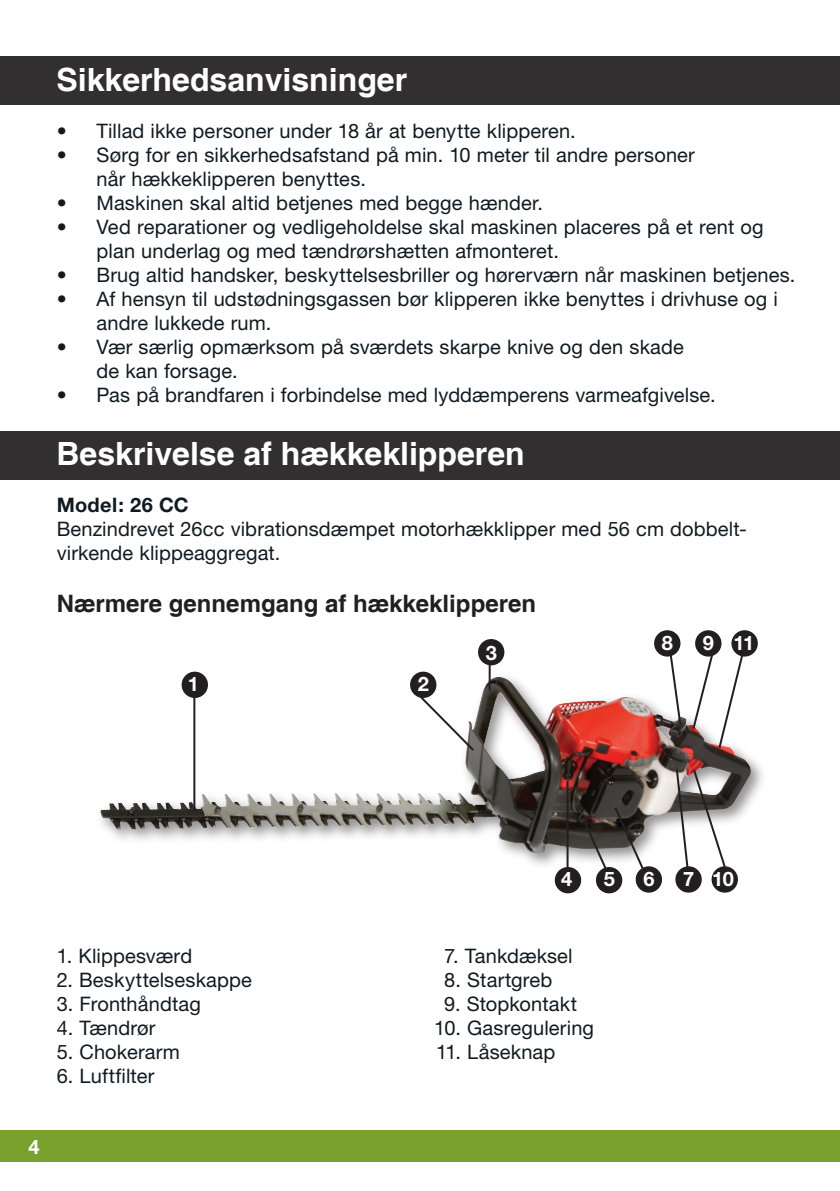
<style>
.page{position:relative;width:840px;height:1191px;background:#fff}
.page>*{position:absolute;margin:0;border:0;box-sizing:border-box;transform-origin:0 0}
.Overskrift{font:700 32px "Helvetica";color:#fff}
.Overskrift_2{font:700 24px "Helvetica";color:#231f20}
.Brødtekst{font:20px/24px "Helvetica Neue";letter-spacing:.005em;color:#101a21}
.Brødtekst_fed{font:700 20px "Helvetica Neue";color:#fff}
.Brødtekst_fed-2{font:700 20px "Helvetica Neue";letter-spacing:.015em;color:#101a21}
</style>
<div class="page">
<div style="left:0;top:1130px;width:839px;height:32px;background:#78a22d"></div>
<hr style="left:839px;top:1130px;width:1px;height:32px;background:#78a22d">
<div style="left:0;top:57px;width:839px;height:48px;background:#312f30"></div>
<div style="left:0;top:431px;width:839px;height:48px;background:#312f30"></div>
<div style="left:94px;top:670px;width:674px;height:201px;background:#231f20;opacity:.5"></div>
<img style="left:100px;top:802px;width:563px;height:51px">
<div style="left:181px;top:671px;width:27px;height:27px;background:#231f20;border-radius:50%"></div>
<div style="left:410px;top:671px;width:26px;height:27px;background:#231f20;border-radius:50%"></div>
<div style="left:653px;top:630px;width:27px;height:26px;background:#231f20;border-radius:50%"></div>
<div style="left:694px;top:630px;width:27px;height:26px;background:#231f20;border-radius:50%"></div>
<div style="left:731px;top:630px;width:26px;height:26px;background:#231f20;border-radius:50%"></div>
<hr style="left:193px;top:694px;width:2px;height:117px;background:#231f20">
<svg style="left:417px;top:694px;width:59px;height:59px"></svg>
<hr style="left:488px;top:657px;width:2px;height:33px;background:#231f20">
<div style="left:478px;top:639px;width:26px;height:26px;background:#231f20;border-radius:50%"></div>
<hr style="left:566px;top:781px;width:2px;height:94px;background:#231f20">
<svg style="left:581px;top:805px;width:67px;height:74px"></svg>
<svg style="left:667px;top:649px;width:15px;height:78px"></svg>
<svg style="left:674px;top:767px;width:55px;height:109px"></svg>
<svg style="left:690px;top:646px;width:54px;height:104px"></svg>
<div style="left:554px;top:867px;width:27px;height:26px;background:#231f20;border-radius:50%"></div>
<div style="left:595px;top:867px;width:27px;height:26px;background:#231f20;border-radius:50%"></div>
<div style="left:635px;top:866px;width:26px;height:26px;background:#231f20;border-radius:50%"></div>
<div style="left:675px;top:866px;width:26px;height:26px;background:#231f20;border-radius:50%"></div>
<div style="left:711px;top:866px;width:26px;height:26px;background:#231f20;border-radius:50%"></div>
<p class="Overskrift" style="left:56px;top:60px;width:352px">Sikkerhedsanvisninger</p>
<p class="Brødtekst" style="left:57px;top:118px;width:520px">• Tillad ikke personer under 18 år at benytte klipperen.</p>
<p class="Brødtekst" style="left:57px;top:142px;width:639px">• Sørg for en sikkerhedsafstand på min. 10 meter til andre personer</p>
<p class="Brødtekst" style="left:96px;top:166px;width:271px">når hækkeklipperen benyttes.</p>
<p class="Brødtekst" style="left:57px;top:190px;width:487px">• Maskinen skal altid betjenes med begge hænder.</p>
<p class="Brødtekst" style="left:96px;top:214px;width:668px;text-indent:-40px">• Ved reparationer og vedligeholdelse skal maskinen placeres på et rent og plan underlag og med tændrørshætten afmonteret.</p>
<p class="Brødtekst" style="left:57px;top:262px;width:739px">• Brug altid handsker, beskyttelsesbriller og hørerværn når maskinen betjenes.</p>
<p class="Brødtekst" style="left:96px;top:286px;width:682px;text-indent:-40px">• Af hensyn til udstødningsgassen bør klipperen ikke benyttes i drivhuse og i andre lukkede rum.</p>
<p class="Brødtekst" style="left:57px;top:334px;width:628px">• Vær særlig opmærksom på sværdets skarpe knive og den skade</p>
<p class="Brødtekst" style="left:96px;top:358px;width:143px">de kan forsage.</p>
<p class="Brødtekst" style="left:57px;top:382px;width:660px">• Pas på brandfaren i forbindelse med lyddæmperens varmeafgivelse.</p>
<p class="Overskrift" style="left:56px;top:434px;width:469px">Beskrivelse af hækkeklipperen</p>
<p class="Brødtekst_fed-2" style="left:57px;top:492px;width:133px">Model: 26 CC</p>
<p class="Brødtekst" style="left:57px;top:516px;width:691px">Benzindrevet 26cc vibrationsdæmpet motorhækklipper med 56 cm dobbelt-</p>
<p class="Brødtekst" style="left:57px;top:540px;width:225px">virkende klippeaggregat.</p>
<p class="Overskrift_2" style="left:57px;top:589px;width:480px">Nærmere gennemgang af hækkeklipperen</p>
<p class="Brødtekst_fed" style="left:188px;top:671px;width:13px">1</p>
<p class="Brødtekst_fed" style="left:417px;top:671px;width:13px">2</p>
<p class="Brødtekst_fed" style="left:485px;top:640px;width:13px">3</p>
<p class="Brødtekst_fed" style="left:661px;top:630px;width:13px">8</p>
<p class="Brødtekst_fed" style="left:702px;top:630px;width:13px">9</p>
<p class="Brødtekst_fed" style="left:733px;top:630px;width:22px">11</p>
<p class="Brødtekst_fed" style="left:561px;top:867px;width:12px">4</p>
<p class="Brødtekst_fed" style="left:603px;top:867px;width:13px">5</p>
<p class="Brødtekst_fed" style="left:643px;top:866px;width:13px">6</p>
<p class="Brødtekst_fed" style="left:682px;top:866px;width:13px">7</p>
<p class="Brødtekst_fed" style="left:711px;top:866px;width:23px">10</p>
<p class="Brødtekst" style="left:57px;top:943px;width:137px">1. Klippesværd</p>
<p class="Brødtekst" style="left:57px;top:967px;width:196px">2. Beskyttelseskappe</p>
<p class="Brødtekst" style="left:57px;top:991px;width:146px">3. Fronthåndtag</p>
<p class="Brødtekst" style="left:57px;top:1015px;width:100px">4. Tændrør</p>
<p class="Brødtekst" style="left:57px;top:1039px;width:124px">5. Chokerarm</p>
<p class="Brødtekst" style="left:57px;top:1063px;width:99px">6. Luftfilter</p>
<p class="Brødtekst" style="left:444px;top:943px;width:130px">7. Tankdæksel</p>
<p class="Brødtekst" style="left:444px;top:967px;width:110px">8. Startgreb</p>
<p class="Brødtekst" style="left:444px;top:991px;width:134px">9. Stopkontakt</p>
<p class="Brødtekst" style="left:434px;top:1015px;width:161px">10. Gasregulering</p>
<p class="Brødtekst" style="left:436px;top:1039px;width:121px">11. Låseknap</p>
</div>
